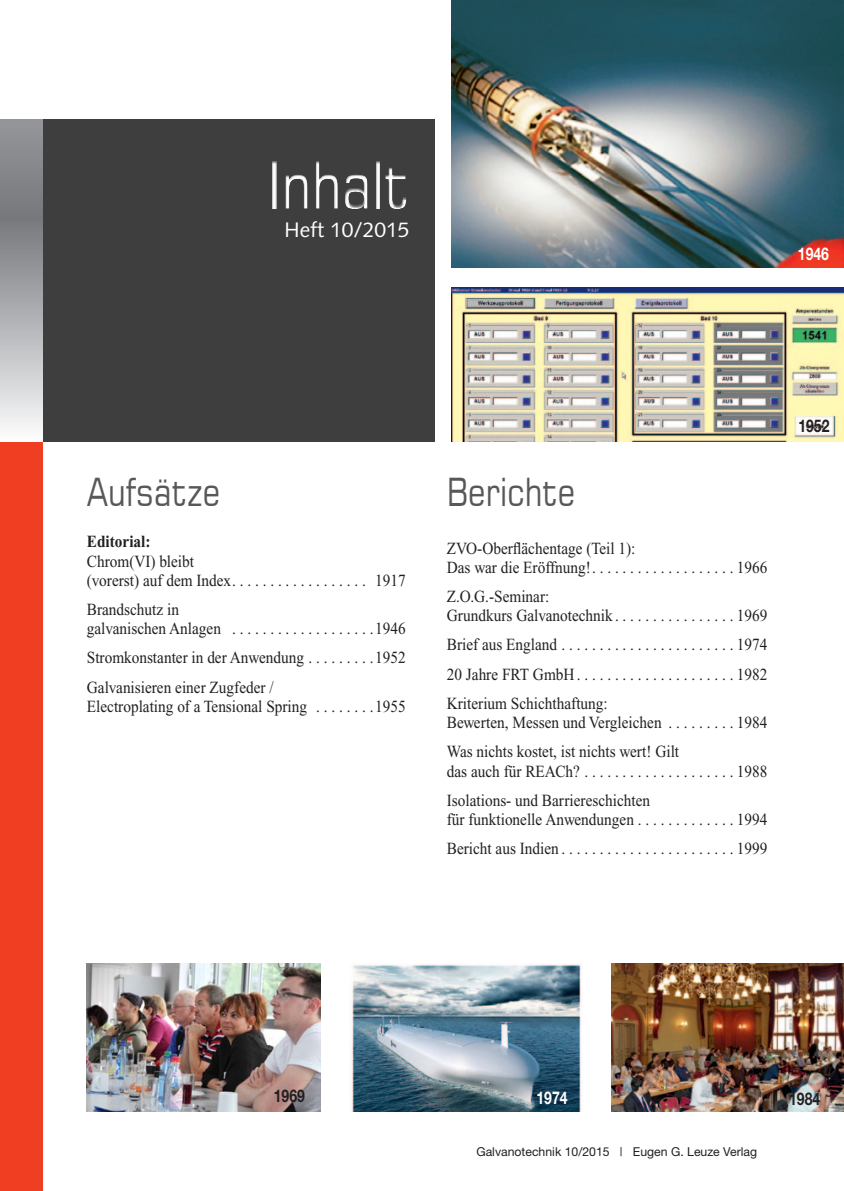
<style>
.page{position:relative;width:844px;height:1191px;background:#fff}
.page>*{position:absolute;margin:0;border:0;box-sizing:border-box;transform-origin:0 0}
.t1{font:65.62px "Square 721 BT";color:#fff;scale:.8 1}
.t2{font:38.5px "Square 721 BT";color:#57585a;scale:.8 1}
.t3{font:21px "Syntax";color:#fff}
.t4{font:700 17.5px "Helvetica Neue";color:#231f20;scale:.8 1}
.t5{font:700 17.5px "Helvetica Neue";color:#fff;scale:.8 1}
.t6{font:16.97px/29.2px "Times New Roman";color:#231f20;scale:.9 1}
.t7{font:700 16.97px "Times New Roman";color:#231f20;scale:.9 1}
.t8{font:12.25px "Helvetica Neue";color:#231f20}
</style>
<div class="page">
<div style="left:0;top:441px;width:42px;height:750px;background:#ef3e22"></div>
<div style="left:42px;top:119px;width:392px;height:322px;background:#3e3e3f"></div>
<div style="left:259px;top:143px;width:221px;height:84px;background:#231f20;opacity:.75"></div>
<svg style="left:0;top:119px;width:42px;height:308px;background:#a4a6a8"></svg>
<img style="left:451px;top:0;width:392px;height:268px">
<img style="left:451px;top:288px;width:392px;height:153px">
<img style="left:87px;top:963px;width:233px;height:148px">
<img style="left:351px;top:964px;width:230px;height:147px">
<img style="left:611px;top:963px;width:232px;height:148px">
<h1 class="t1" style="left:268px;top:144px;width:179px">Inhalt</h1>
<p class="t3" style="left:284px;top:218px;width:126px">Heft 10/2015</p>
<p class="t5" style="left:797px;top:243px;width:40px">1946</p>
<h2 class="t2" style="left:87px;top:467px;width:168px">Aufsätze</h2>
<p class="t7" style="left:87px;top:532px;width:72px">Editorial:</p>
<p class="t6" style="left:87px;top:551px;width:355px;line-height:19.2px">Chrom(VI) bleibt<br>(vorerst) auf dem Index . . . . . . . . . . . . . . . . . . 1917</p>
<p class="t6" style="left:87px;top:599px;width:355px;line-height:19.2px">Brandschutz in<br>galvanischen Anlagen . . . . . . . . . . . . . . . . . . 1946</p>
<p class="t6" style="left:87px;top:643px;width:355px">Stromkonstanter in der Anwendung . . . . . . . . 1952<br>Galvanisieren einer Zugfeder /</p>
<p class="t6" style="left:87px;top:691px;width:355px">Electroplating of a Tensional Spring . . . . . . . 1955</p>
<h2 class="t2" style="left:446px;top:467px;width:162px">Berichte</h2>
<p class="t6" style="left:446px;top:538px;width:357px;line-height:19.2px">ZVO-Oberflächentage (Teil 1):<br>Das war die Eröffnung! . . . . . . . . . . . . . . . . . . 1966</p>
<p class="t6" style="left:446px;top:587px;width:357px;line-height:19.2px">Z.O.G.-Seminar:<br>Grundkurs Galvanotechnik . . . . . . . . . . . . . . . 1969</p>
<p class="t6" style="left:446px;top:630px;width:357px;text-align:justify">Brief aus England . . . . . . . . . . . . . . . . . . . . . . 1974<br>20 Jahre FRT GmbH . . . . . . . . . . . . . . . . . . . . 1982<br>Kriterium Schichthaftung:</p>
<p class="t6" style="left:446px;top:708px;width:357px">Bewerten, Messen und Vergleichen . . . . . . . . 1984<br>Was nichts kostet, ist nichts wert! Gilt</p>
<p class="t6" style="left:446px;top:756px;width:357px">das auch für REACh? . . . . . . . . . . . . . . . . . . . 1988<br>Isolations- und Barriereschichten</p>
<p class="t6" style="left:446px;top:804px;width:357px">für funktionelle Anwendungen . . . . . . . . . . . . 1994<br>Bericht aus Indien . . . . . . . . . . . . . . . . . . . . . . 1999</p>
<p class="t4" style="left:798px;top:415px;width:40px">1952</p>
<p class="t4" style="left:274px;top:1084px;width:40px">1969</p>
<p class="t5" style="left:536px;top:1086px;width:40px">1974</p>
<p class="t4" style="left:788px;top:1088px;width:40px">1984</p>
<p class="t8" style="left:476px;top:1144px;width:282px">Galvanotechnik 10/2015 | Eugen G. Leuze Verlag</p>
</div>
